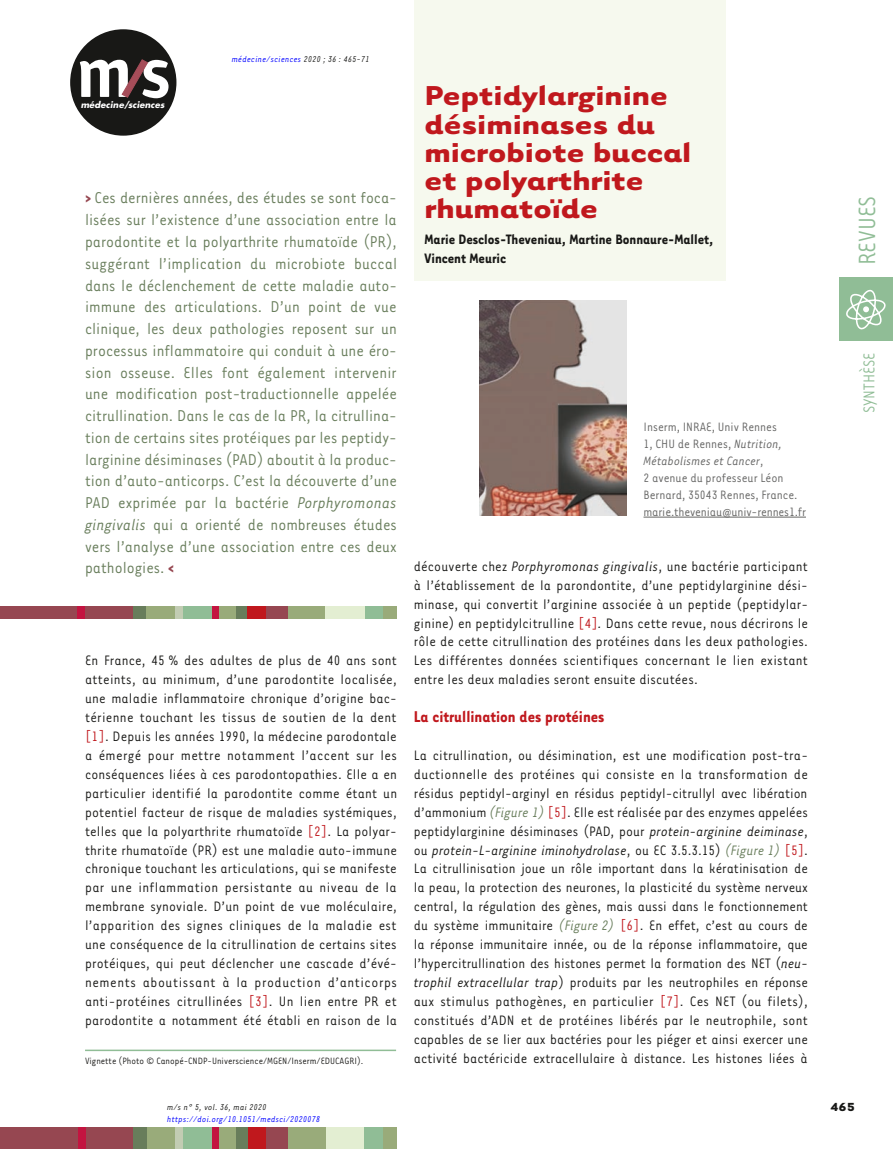
<style>
.page{position:relative;width:893px;height:1149px;background:#fff}
.page>*{position:absolute;margin:0;border:0;box-sizing:border-box;transform-origin:0 0}
.t1{font:700 31.5px/28.2px "Tarzana Wide";color:#c0181d}
.t2{font:27px "Tarzana Narrow";color:#90bd96}
.t3{font:18px/21.8px "Tarzana Narrow";color:#687d5b;text-align:justify}
.t4{font:700 18px "Tarzana Narrow";color:#c0181d}
.t5{font:18px "Tarzana Narrow";color:#90bd96}
.t6{font:15.75px/18.9px "Tarzana Narrow";letter-spacing:.01em;color:#181816;text-align:justify}
.t7{font:700 15.75px/18.9px "Tarzana Narrow";color:#181816}
.t8{font:13.95px/17px "Tarzana Narrow";color:#646463}
.t9{font:700 13.5px "Tarzana Wide";color:#181816}
.t10{font:10.5px "Tarzana Narrow";color:#181816}
.t11{font:italic 9.75px "Tarzana Narrow";letter-spacing:.025em;color:#00f}
.t12{font:italic 9.75px "Tarzana Narrow";letter-spacing:.025em;color:#181816}
.t13{font:italic 700 8.55px "Futura";letter-spacing:.01em;color:#fff}
.s1{color:#181816}
.s2{font-weight:700;color:#964751}
.s3{font-style:italic}
.s4{color:#c0181d}
.s5{font-style:italic;color:#687d5b}
</style>
<div class="page">
<div style="left:0;top:1127px;width:134px;height:21px;background:#964751"></div>
<div style="left:235px;top:1127px;width:13px;height:21px;background:#687d5b"></div>
<div style="left:78px;top:1127px;width:7px;height:21px;background:#c31440"></div>
<div style="left:133px;top:1127px;width:22px;height:21px;background:#687d5b"></div>
<div style="left:147px;top:1127px;width:29px;height:21px;background:#99ab7a"></div>
<div style="left:175px;top:1127px;width:8px;height:21px;background:#c2ccb3"></div>
<div style="left:183px;top:1127px;width:30px;height:21px;background:#90bd96"></div>
<div style="left:217px;top:1127px;width:19px;height:21px;background:#99ab7a"></div>
<div style="left:213px;top:1127px;width:6px;height:21px;background:#c31440"></div>
<div style="left:248px;top:1127px;width:27px;height:21px;background:#c0181d"></div>
<div style="left:287px;top:1127px;width:39px;height:21px;background:#99ab7a"></div>
<div style="left:267px;top:1127px;width:21px;height:21px;background:#964751"></div>
<div style="left:326px;top:1127px;width:38px;height:21px;background:#e3eed2"></div>
<div style="left:364px;top:1127px;width:20px;height:21px;background:#90bd96"></div>
<div style="left:383px;top:1127px;width:14px;height:21px;background:#99ab7a"></div>
<div style="left:840px;top:276px;width:53px;height:64px;background:#90bd96"></div>
<svg style="left:846px;top:290px;width:40px;height:39px"></svg>
<div style="left:70px;top:29px;width:106px;height:107px;background:#181816;border-radius:50%"></div>
<svg style="left:80px;top:60px;width:89px;height:38px"></svg>
<div style="left:414px;top:0;width:312px;height:280px;background:#f6f9ee"></div>
<div style="left:0;top:606px;width:134px;height:12px;background:#964751"></div>
<div style="left:133px;top:606px;width:17px;height:12px;background:#687d5b"></div>
<div style="left:235px;top:606px;width:13px;height:12px;background:#687d5b"></div>
<div style="left:147px;top:606px;width:29px;height:12px;background:#99ab7a"></div>
<div style="left:181px;top:606px;width:32px;height:12px;background:#90bd96"></div>
<div style="left:364px;top:606px;width:20px;height:12px;background:#90bd96"></div>
<div style="left:217px;top:606px;width:18px;height:12px;background:#99ab7a"></div>
<div style="left:383px;top:606px;width:14px;height:12px;background:#99ab7a"></div>
<div style="left:287px;top:606px;width:38px;height:12px;background:#99ab7a"></div>
<div style="left:325px;top:606px;width:39px;height:12px;background:#e3eed2"></div>
<div style="left:176px;top:606px;width:7px;height:12px;background:#c2ccb3"></div>
<div style="left:78px;top:606px;width:7px;height:12px;background:#c31440"></div>
<div style="left:213px;top:606px;width:6px;height:12px;background:#c31440"></div>
<div style="left:248px;top:606px;width:27px;height:12px;background:#c0181d"></div>
<div style="left:267px;top:606px;width:21px;height:12px;background:#964751"></div>
<hr style="left:643px;top:516px;width:163px;height:1px;background:#646463">
<img style="left:479px;top:300px;width:147px;height:215px">
<hr style="left:85px;top:1049px;width:311px;height:1px;background:#90bd96">
<p class="t13" style="left:81px;top:99px;width:85px">médecine/sciences</p>
<p class="t11" style="left:232px;top:53px;width:139px">médecine/sciences <span class="s1">2020 ; 36 : 465-71</span></p>
<p class="t3" style="left:85px;top:186px;width:314px"><span class="s2">&gt;</span> Ces dernières années, des études se sont foca&shy;lisées sur l’existence d’une association entre la parodontite et la polyarthrite rhumatoïde (PR), suggérant l’implication du microbiote buccal dans le déclenchement de cette maladie auto&shy;immune des articulations. D’un point de vue clinique, les deux pathologies reposent sur un processus inflammatoire qui conduit à une éro&shy;sion osseuse. Elles font également intervenir une modification post-traductionnelle appelée citrullination. Dans le cas de la PR, la citrullina&shy;tion de certains sites protéiques par les peptidy&shy;larginine désiminases (PAD) aboutit à la produc&shy;tion d’auto-anticorps. C’est la découverte d’une PAD exprimée par la bactérie <span class="s3">Porphyromonas gingivalis</span> qui a orienté de nombreuses études vers l’analyse d’une association entre ces deux pathologies. <span class="s2">&lt;</span></p>
<p class="t6" style="left:85px;top:650px;width:314px">En France, 45 % des adultes de plus de 40 ans sont atteints, au minimum, d’une parodontite localisée, une maladie inflammatoire chronique d’origine bac&shy;térienne touchant les tissus de soutien de la dent <span class="s4">[1]</span>. Depuis les années 1990, la médecine parodontale a émergé pour mettre notamment l’accent sur les conséquences liées à ces parodontopathies. Elle a en particulier identifié la parodontite comme étant un potentiel facteur de risque de maladies systémiques, telles que la polyarthrite rhumatoïde <span class="s4">[2]</span>. La polyar&shy;thrite rhumatoïde (PR) est une maladie auto-immune chronique touchant les articulations, qui se manifeste par une inflammation persistante au niveau de la membrane synoviale. D’un point de vue moléculaire, l’apparition des signes cliniques de la maladie est une conséquence de la citrullination de certains sites protéiques, qui peut déclencher une cascade d’évé&shy;nements aboutissant à la production d’anticorps anti-protéines citrullinées <span class="s4">[3]</span>. Un lien entre PR et parodontite a notamment été établi en raison de la</p>
<p class="t10" style="left:85px;top:1053px;width:280px">Vignette (Photo © Canopé-CNDP-Universcience/MGEN/Inserm/EDUCAGRI).</p>
<p class="t12" style="left:167px;top:1100px;width:101px">m/s n° 5, vol. 36, mai 2020</p>
<p class="t11" style="left:167px;top:1112px;width:155px">https://doi.org/10.1051/medsci/2020078</p>
<h1 class="t1" style="left:424px;top:80px;width:268px">Peptidylarginine désiminases du microbiote buccal et polyarthrite rhumatoïde</h1>
<p class="t7" style="left:424px;top:228px;width:291px">Marie Desclos-Theveniau, Martine Bonnaure-Mallet,<br>Vincent Meuric</p>
<p class="t8" style="left:643px;top:417px;width:164px">Inserm, INRAE, Univ Rennes<br>1, CHU de Rennes, <span class="s3">Nutrition,<br>Métabolismes et Cancer</span>,<br>2 avenue du professeur Léon<br>Bernard, 35043 Rennes, France. marie.theveniau@univ-rennes1.fr</p>
<p class="t6" style="left:414px;top:555px;width:396px">découverte chez <span class="s3">Porphyromonas gingivalis</span>, une bactérie participant à l’établissement de la parondontite, d’une peptidylarginine dési&shy;minase, qui convertit l’arginine associée à un peptide (peptidylar&shy;ginine) en peptidylcitrulline <span class="s4">[4]</span><span class="s3">.</span> Dans cette revue, nous décrirons le rôle de cette citrullination des protéines dans les deux pathologies.<br>Les différentes données scientifiques concernant le lien existant entre les deux maladies seront ensuite discutées.</p>
<p class="t4" style="left:414px;top:705px;width:192px">La citrullination des protéines</p>
<p class="t6" style="left:414px;top:744px;width:396px">La citrullination, ou désimination, est une modification post-tra&shy;ductionnelle des protéines qui consiste en la transformation de résidus peptidyl-arginyl en résidus peptidyl-citrullyl avec libération d’ammonium <span class="s5">(Figure 1)</span> <span class="s4">[5]</span>. Elle est réalisée par des enzymes appelées peptidylarginine désiminases (PAD, pour <span class="s3">protein-arginine deiminase</span>, ou <span class="s3">protein-L-arginine iminohydrolase</span>, ou EC 3.5.3.15) <span class="s5">(Figure 1)</span> <span class="s4">[5]</span>.<br>La citrullinisation joue un rôle important dans la kératinisation de la peau, la protection des neurones, la plasticité du système nerveux central, la régulation des gènes, mais aussi dans le fonctionnement du système immunitaire <span class="s5">(Figure 2)</span> <span class="s4">[6]</span>. En effet, c’est au cours de la réponse immunitaire innée, ou de la réponse inflammatoire, que l’hypercitrullination des histones permet la formation des NET (<span class="s3">neu&shy;trophil extracellular trap</span>) produits par les neutrophiles en réponse aux stimulus pathogènes, en particulier <span class="s4">[7]</span>. Ces NET (ou filets), constitués d’ADN et de protéines libérés par le neutrophile, sont capables de se lier aux bactéries pour les piéger et ainsi exercer une activité bactéricide extracellulaire à distance. Les histones liées à</p>
<h2 class="t2" style="left:851px;top:265px;width:71px;rotate:-90deg">REVUES</h2>
<p class="t5" style="left:858px;top:413px;width:62px;rotate:-90deg">SYNTHÈSE</p>
<p class="t9" style="left:830px;top:1097px;width:26px">465</p>
</div>
